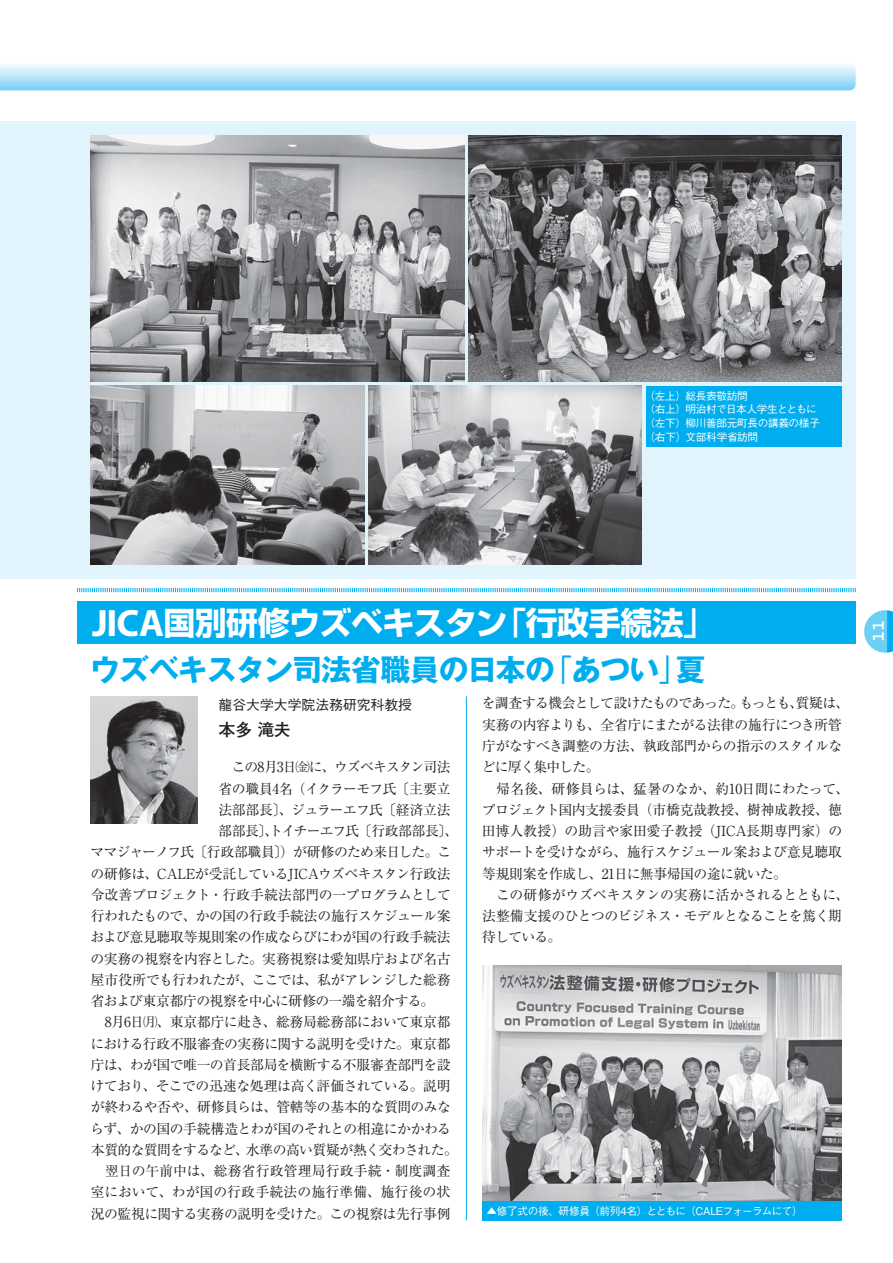
<style>
.page{position:relative;width:893px;height:1263px;background:#fff}
.page>*{position:absolute;margin:0;border:0;box-sizing:border-box;transform-origin:0 0}
.t1{font:31.95px "Shin Go Pro Bold 90 msp RKSJ H";letter-spacing:-.02em;color:#fff}
.t2{font:29.7px "Gothic MB101 Pro Bold 90 msp RKSJ H";letter-spacing:-.025em;color:#00adef}
.t3{font:700 18px "Courier Std";color:#fff}
.t4{font:16.95px "Futo Go B101 Pro Bold 90 msp RKSJ H";color:#231f20}
.t5{font:13.8px/21.3px "Ryumin Pro Regular 90 msp RKSJ H";letter-spacing:-.03em;color:#231f20}
.t6{font:13.8px "Ryumin Pro Regular 90 msp RKSJ H";letter-spacing:-.05em;color:#231f20}
.t7{font:13.8px "Ryumin Pro Regular 90 msp RKSJ H";letter-spacing:.01em;color:#231f20}
.t8{font:13.8px "Ryumin Pro Regular 90 msp RKSJ H";letter-spacing:.005em;color:#231f20}
.t9{font:13.8px "Ryumin Pro Regular 90 msp RKSJ H";letter-spacing:-.06em;color:#231f20}
.t10{font:13.8px "Gothic BBB Pro Medium 90 msp RKSJ H";color:#231f20}
.t11{font:10.65px/13.8px "Gothic BBB Pro Medium 90 msp RKSJ H";letter-spacing:-.03em;color:#fff}
.s1{font-family:"Myriad Pro";font-weight:700;font-size:38.25px}
.s2{font-family:"Shin Go Pro Medium 90 msp RKSJ H"}
.s3{font-family:"Futo Go B101 Pro Bold 90 msp RKSJ H"}
</style>
<div class="page">
<svg style="left:0;top:65px;width:855px;height:25px;background:#b5e4fa"></svg>
<div style="left:0;top:121px;width:855px;height:457px;background:#e1f3fd"></div>
<svg style="left:864px;top:610px;width:28px;height:43px"></svg>
<img style="left:91px;top:696px;width:106px;height:128px">
<img style="left:482px;top:965px;width:359px;height:236px">
<div style="left:482px;top:1201px;width:359px;height:19px;background:#00adef"></div>
<hr style="left:466px;top:696px;width:1px;height:524px;background:#00adef">
<svg style="left:77px;top:587px;width:779px;height:6px"></svg>
<img style="left:91px;top:135px;width:373px;height:247px">
<div style="left:646px;top:386px;width:195px;height:61px;background:#00adef"></div>
<img style="left:468px;top:135px;width:373px;height:247px">
<img style="left:368px;top:386px;width:274px;height:179px">
<img style="left:91px;top:386px;width:273px;height:179px">
<div style="left:77px;top:602px;width:778px;height:42px;background:#00adef"></div>
<p class="t11" style="left:644px;top:390px;width:177px">（左上）総長表敬訪問<br>（右上）明治村で日本人学生とともに（左下）柳川善郎元町長の講義の様子（右下）文部科学省訪問</p>
<h1 class="t1" style="left:92px;top:611px;width:625px"><span class="s1">JICA</span>国別研修ウズベキスタン<span class="s2">「</span>行政手続法<span class="s2">」</span></h1>
<h2 class="t2" style="left:90px;top:659px;width:617px">ウズベキスタン司法省職員の日本の<span class="s3">「</span>あつい<span class="s3">」</span>夏</h2>
<p class="t10" style="left:218px;top:699px;width:195px">龍谷大学大学院法務研究科教授</p>
<p class="t4" style="left:218px;top:723px;width:74px">本多 滝夫</p>
<p class="t5" style="left:481px;top:695px;width:369px">を調査する機会として設けたものであった。もっとも、質疑は、実務の内容よりも、全省庁にまたがる法律の施行につき所管庁がなすべき調整の方法、執政部門からの指示のスタイルなどに厚く集中した。<br>　帰名後、研修員らは、猛暑のなか、約10日間にわたって、プロジェクト国内支援委員（市橋克哉教授、樹神成教授、徳田博人教授）の助言や家田愛子教授（JICA長期専門家）のサポートを受けながら、施行スケジュール案および意見聴取等規則案を作成し、21日に無事帰国の途に就いた。<br>　この研修がウズベキスタンの実務に活かされるとともに、法整備支援のひとつのビジネス・モデルとなることを篤く期待している。</p>
<p class="t9" style="left:218px;top:762px;width:233px">　この8月3日㈮に、ウズベキスタン司法</p>
<p class="t5" style="left:218px;top:780px;width:234px">省の職員4名（イクラーモフ氏〔主要立</p>
<p class="t5" style="left:218px;top:801px;width:234px">法部部長〕、ジュラーエフ氏〔経済立法</p>
<p class="t5" style="left:218px;top:822px;width:241px">部部長〕、トイチーエフ氏〔行政部部長〕、</p>
<p class="t6" style="left:91px;top:847px;width:362px">ママジャーノフ氏〔行政部職員〕）が研修のため来日した。こ</p>
<p class="t5" style="left:90px;top:865px;width:361px">の研修は、CALEが受託しているJICAウズベキスタン行政法</p>
<p class="t5" style="left:91px;top:886px;width:361px">令改善プロジェクト・行政手続法部門の一プログラムとして</p>
<p class="t5" style="left:91px;top:907px;width:361px">行われたもので、かの国の行政手続法の施行スケジュール案</p>
<p class="t5" style="left:91px;top:928px;width:361px">および意見聴取等規則案の作成ならびにわが国の行政手続法</p>
<p class="t5" style="left:90px;top:950px;width:361px">の実務の視察を内容とした。実務視察は愛知県庁および名古</p>
<p class="t5" style="left:91px;top:971px;width:361px">屋市役所でも行われたが、ここでは、私がアレンジした総務</p>
<p class="t5" style="left:91px;top:992px;width:345px">省および東京都庁の視察を中心に研修の一端を紹介する。</p>
<p class="t5" style="left:91px;top:1013px;width:361px">　8月6日㈪、東京都庁に赴き、総務局総務部において東京都</p>
<p class="t5" style="left:90px;top:1035px;width:362px">における行政不服審査の実務に関する説明を受けた。東京都</p>
<p class="t5" style="left:91px;top:1056px;width:361px">庁は、わが国で唯一の首長部局を横断する不服審査部門を設</p>
<p class="t5" style="left:90px;top:1077px;width:362px">けており、そこでの迅速な処理は高く評価されている。説明</p>
<p class="t5" style="left:91px;top:1098px;width:361px">が終わるや否や、研修員らは、管轄等の基本的な質問のみな</p>
<p class="t5" style="left:90px;top:1120px;width:362px">らず、かの国の手続構造とわが国のそれとの相違にかかわる</p>
<p class="t5" style="left:91px;top:1141px;width:368px">本質的な質問をするなど、水準の高い質疑が熱く交わされた。</p>
<p class="t7" style="left:91px;top:1166px;width:361px">　翌日の午前中は、総務省行政管理局行政手続・制度調査</p>
<p class="t8" style="left:91px;top:1187px;width:361px">室において、わが国の行政手続法の施行準備、施行後の状</p>
<p class="t5" style="left:91px;top:1205px;width:361px">況の監視に関する実務の説明を受けた。この視察は先行事例</p>
<p class="t11" style="left:486px;top:1205px;width:318px">▲修了式の後、研修員（前列4名）とともに（CALEフォーラムにて）</p>
<h3 class="t3" style="left:867px;top:642px;width:23px;rotate:-90deg">11</h3>
</div>
